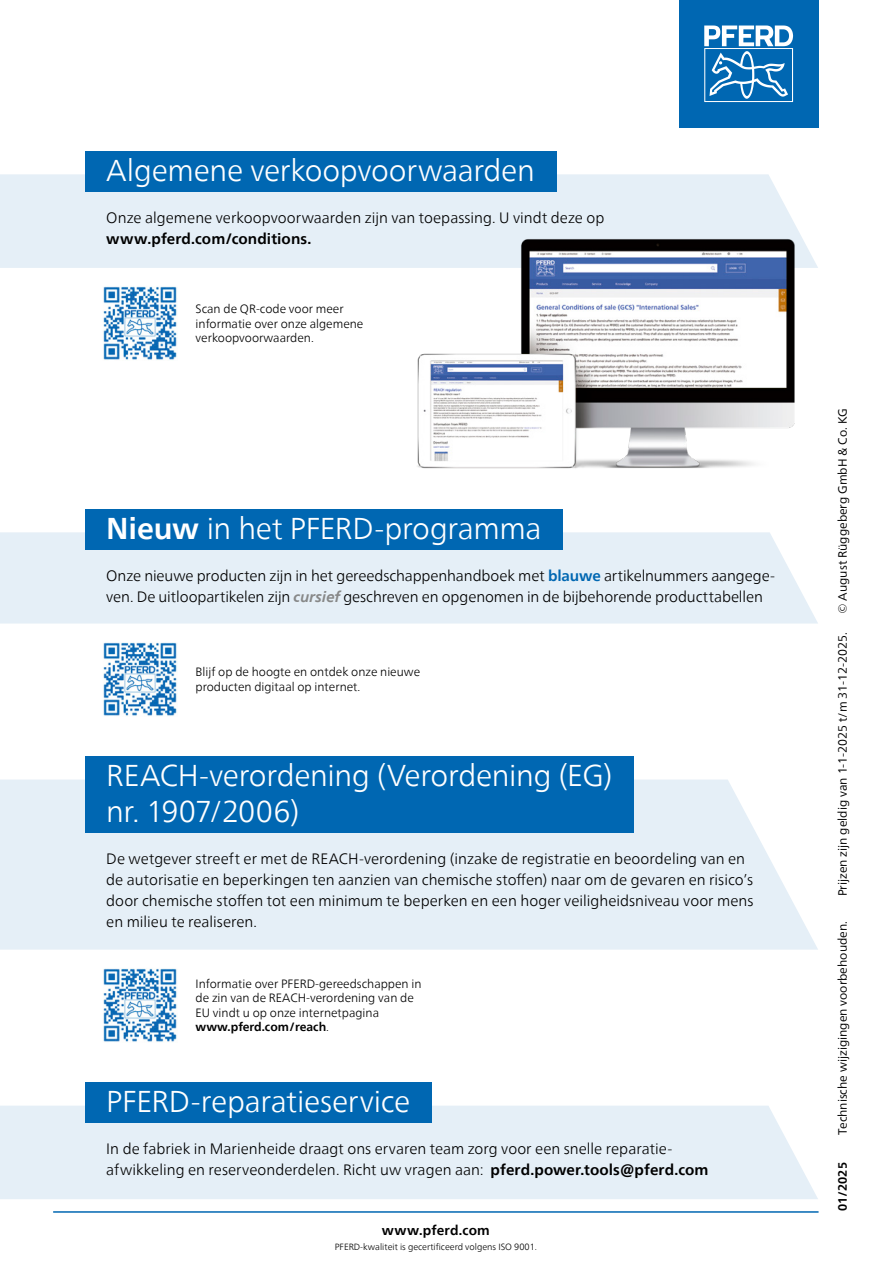
<style>
.page{position:relative;width:893px;height:1263px;background:#fff}
.page>*{position:absolute;margin:0;border:0;box-sizing:border-box;transform-origin:0 0}
.t1{font:300 30px/36px "Neue Frutiger World";letter-spacing:-.01em;color:#fff}
.t2{font:300 15px/21px "Neue Frutiger World";color:#000}
.t3{font:700 15px "Neue Frutiger World";letter-spacing:.005em;color:#000}
.FT{font:700 13.5px "Neue Frutiger World";letter-spacing:.01em;color:#000}
.FT-2{font:300 12px/14.4px "Neue Frutiger World";color:#000}
.Copy-Text{font:12px "Neue Frutiger World";color:#000}
.Copy-Text-2{font:700 12px "Neue Frutiger World";color:#000}
.FT-3{font:300 9px "Neue Frutiger World";color:#000}
.s1{font-weight:700}
.s2{font-weight:700;color:#0067b2}
.s3{font-weight:700;font-style:italic;color:#878888}
</style>
<div class="page">
<hr style="left:53px;top:1211px;width:766px;height:2px;background:#0067b2">
<div style="left:679px;top:0;width:140px;height:128px;background:#0067b2"></div>
<svg style="left:704px;top:26px;width:89px;height:76px"></svg>
<img style="left:103px;top:286px;width:74px;height:74px">
<div style="left:0;top:174px;width:818px;height:94px;background:#e5eff7"></div>
<div style="left:85px;top:151px;width:471px;height:41px;background:#0067b2"></div>
<img style="left:403px;top:222px;width:408px;height:247px">
<div style="left:0;top:1106px;width:818px;height:93px;background:#e5eff7"></div>
<div style="left:85px;top:1082px;width:346px;height:41px;background:#0067b2"></div>
<img style="left:103px;top:968px;width:74px;height:74px">
<svg style="left:0;top:779px;width:818px;height:171px;background:#e6f0f7"></svg>
<div style="left:85px;top:756px;width:549px;height:77px;background:#0067b2"></div>
<div style="left:0;top:532px;width:818px;height:91px;background:#e5eff7"></div>
<div style="left:85px;top:509px;width:478px;height:41px;background:#0067b2"></div>
<img style="left:103px;top:642px;width:74px;height:74px">
<h1 class="t1" style="left:106px;top:152px;width:430px">Algemene verkoopvoorwaarden</h1>
<p class="t2" style="left:106px;top:207px;width:499px">Onze algemene verkoopvoorwaarden zijn van toepassing. U vindt deze op</p>
<p class="t3" style="left:106px;top:225px;width:207px">www.pferd.com/conditions.</p>
<p class="FT-2" style="left:196px;top:302px;width:169px">Scan de QR-code voor meer informatie over onze algemene verkoopvoorwaarden.</p>
<h1 class="t1" style="left:106px;top:510px;width:437px"><span class="s1">Nieuw</span> in het PFERD-programma</h1>
<p class="t2" style="left:106px;top:565px;width:670px">Onze nieuwe producten zijn in het gereedschappenhandboek met <span class="s2">blauwe</span> artikelnummers aangege&shy;ven. De uitloopartikelen zijn <span class="s3">cursief</span> geschreven en opgenomen in de bijbehorende producttabellen</p>
<p class="FT-2" style="left:196px;top:665px;width:226px">Blijf op de hoogte en ontdek onze nieuwe producten digitaal op internet.</p>
<h1 class="t1" style="left:106px;top:757px;width:508px">REACH-verordening (Verordening (EG) nr. 1907/2006)</h1>
<p class="t2" style="left:106px;top:848px;width:649px">De wetgever streeft er met de REACH-verordening (inzake de registratie en beoordeling van en de autorisatie en beperkingen ten aanzien van chemische stoffen) naar om de gevaren en risico’s door chemische stoffen tot een minimum te beperken en een hoger veiligheidsniveau voor mens en milieu te realiseren.</p>
<p class="FT-2" style="left:196px;top:977px;width:227px">Informatie over PFERD-gereedschappen in de zin van de REACH-verordening van de EU vindt u op onze internetpagina <span class="s1">www.pferd.com/reach</span>.</p>
<h1 class="t1" style="left:106px;top:1083px;width:305px">PFERD-reparatieservice</h1>
<p class="t2" style="left:106px;top:1138px;width:604px">In de fabriek in Marienheide draagt ons ervaren team zorg voor een snelle reparatie&shy;afwikkeling en reserveonderdelen. Richt uw vragen aan: <span class="s1">pferd.power.tools@pferd.com</span></p>
<p class="FT" style="left:382px;top:1218px;width:109px">www.pferd.com</p>
<p class="FT-3" style="left:335px;top:1240px;width:204px">PFERD-kwaliteit is gecertificeerd volgens ISO 9001.</p>
<p class="Copy-Text" style="left:833px;top:614px;width:207px;rotate:-90deg">© August Rüggeberg GmbH &amp; Co. KG</p>
<p class="Copy-Text" style="left:833px;top:896px;width:266px;rotate:-90deg">Prijzen zijn geldig van 1-1-2025 t/m 31-12-2025.</p>
<p class="Copy-Text" style="left:833px;top:1135px;width:215px;rotate:-90deg">Technische wijzigingen voorbehouden.</p>
<p class="Copy-Text-2" style="left:832px;top:1211px;width:50px;rotate:-90deg">01/2025</p>
</div>
